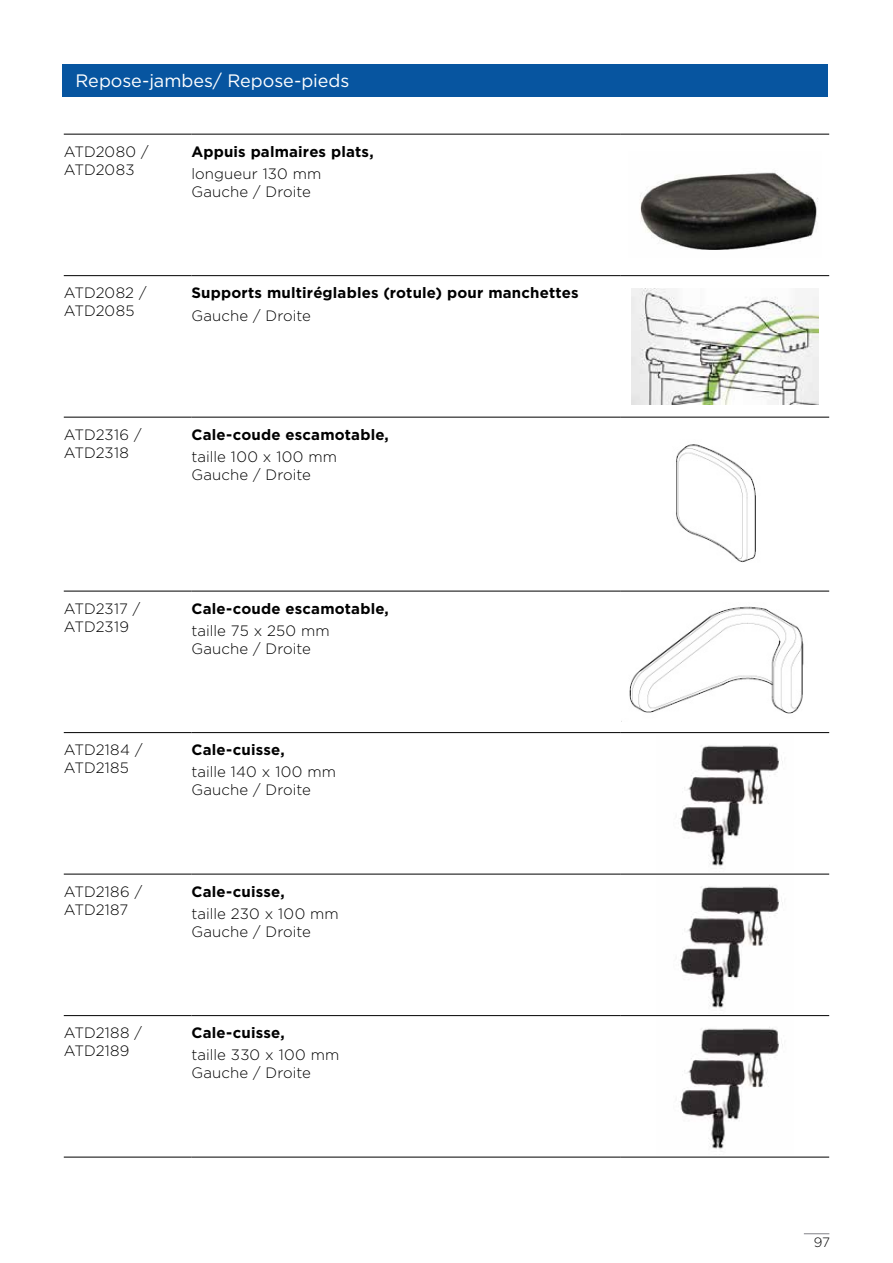
<style>
.page{position:relative;width:893px;height:1263px;background:#fff}
.page>*{position:absolute;margin:0;border:0;box-sizing:border-box;transform-origin:0 0}
.t1{font:18px "Gotham";letter-spacing:-.005em;color:#fff}
.t2{font:300 15px/18px "Gotham";letter-spacing:.005em;color:#000}
.t3{font:700 15px "Gotham";letter-spacing:.01em;color:#000}
.t4{font:300 13.5px "Gotham";color:#000}
</style>
<div class="page">
<svg style="left:804px;top:1233px;width:25px;height:1px"></svg>
<hr style="left:64px;top:134px;width:127px;height:1px;background:#000">
<hr style="left:191px;top:134px;width:430px;height:1px;background:#000">
<hr style="left:621px;top:134px;width:208px;height:1px;background:#000">
<hr style="left:64px;top:275px;width:127px;height:1px;background:#000">
<hr style="left:191px;top:275px;width:430px;height:1px;background:#000">
<hr style="left:621px;top:275px;width:208px;height:1px;background:#000">
<hr style="left:64px;top:417px;width:127px;height:1px;background:#000">
<hr style="left:191px;top:417px;width:430px;height:1px;background:#000">
<hr style="left:621px;top:417px;width:208px;height:1px;background:#000">
<hr style="left:64px;top:591px;width:127px;height:1px;background:#000">
<hr style="left:191px;top:591px;width:430px;height:1px;background:#000">
<hr style="left:621px;top:591px;width:208px;height:1px;background:#000">
<hr style="left:64px;top:732px;width:127px;height:1px;background:#000">
<hr style="left:191px;top:732px;width:430px;height:1px;background:#000">
<hr style="left:621px;top:732px;width:208px;height:1px;background:#000">
<hr style="left:64px;top:874px;width:127px;height:1px;background:#000">
<hr style="left:191px;top:874px;width:430px;height:1px;background:#000">
<hr style="left:621px;top:874px;width:208px;height:1px;background:#000">
<hr style="left:64px;top:1015px;width:127px;height:1px;background:#000">
<hr style="left:191px;top:1015px;width:430px;height:1px;background:#000">
<hr style="left:621px;top:1015px;width:208px;height:1px;background:#000">
<hr style="left:64px;top:1157px;width:127px;height:1px;background:#000">
<hr style="left:191px;top:1157px;width:430px;height:1px;background:#000">
<hr style="left:621px;top:1157px;width:208px;height:1px;background:#000">
<img style="left:640px;top:172px;width:178px;height:78px">
<img style="left:631px;top:288px;width:188px;height:117px">
<img style="left:676px;top:444px;width:80px;height:119px">
<img style="left:629px;top:606px;width:175px;height:108px">
<img style="left:680px;top:744px;width:103px;height:125px">
<img style="left:680px;top:885px;width:103px;height:126px">
<img style="left:680px;top:1027px;width:103px;height:125px">
<div style="left:63px;top:64px;width:765px;height:33px;background:#0755a0"></div>
<p class="t1" style="left:75px;top:69px;width:276px">Repose-jambes/ Repose-pieds</p>
<p class="t2" style="left:64px;top:142px;width:86px">ATD2080 /<br>ATD2083</p>
<p class="t3" style="left:191px;top:141px;width:184px">Appuis palmaires plats,</p>
<p class="t2" style="left:191px;top:164px;width:132px">longueur 130 mm<br>Gauche / Droite</p>
<p class="t2" style="left:64px;top:284px;width:84px">ATD2082 /<br>ATD2085</p>
<p class="t3" style="left:191px;top:283px;width:389px">Supports multiréglables (rotule) pour manchettes</p>
<p class="t2" style="left:191px;top:306px;width:121px">Gauche / Droite</p>
<p class="t2" style="left:64px;top:425px;width:79px">ATD2316 /<br>ATD2318</p>
<p class="t3" style="left:191px;top:424px;width:199px">Cale-coude escamotable,</p>
<p class="t2" style="left:191px;top:447px;width:147px">taille 100 x 100 mm<br>Gauche / Droite</p>
<p class="t2" style="left:64px;top:599px;width:78px">ATD2317 /<br>ATD2319</p>
<p class="t3" style="left:191px;top:598px;width:199px">Cale-coude escamotable,</p>
<p class="t2" style="left:191px;top:621px;width:140px">taille 75 x 250 mm<br>Gauche / Droite</p>
<p class="t2" style="left:64px;top:740px;width:80px">ATD2184 /<br>ATD2185</p>
<p class="t3" style="left:191px;top:740px;width:95px">Cale-cuisse,</p>
<p class="t2" style="left:191px;top:763px;width:146px">taille 140 x 100 mm<br>Gauche / Droite</p>
<p class="t2" style="left:64px;top:882px;width:80px">ATD2186 /<br>ATD2187</p>
<p class="t3" style="left:191px;top:881px;width:95px">Cale-cuisse,</p>
<p class="t2" style="left:191px;top:904px;width:149px">taille 230 x 100 mm<br>Gauche / Droite</p>
<p class="t2" style="left:64px;top:1023px;width:80px">ATD2188 /<br>ATD2189</p>
<p class="t3" style="left:191px;top:1023px;width:95px">Cale-cuisse,</p>
<p class="t2" style="left:191px;top:1046px;width:150px">taille 330 x 100 mm<br>Gauche / Droite</p>
<p class="t4" style="left:814px;top:1233px;width:18px">97</p>
</div>
